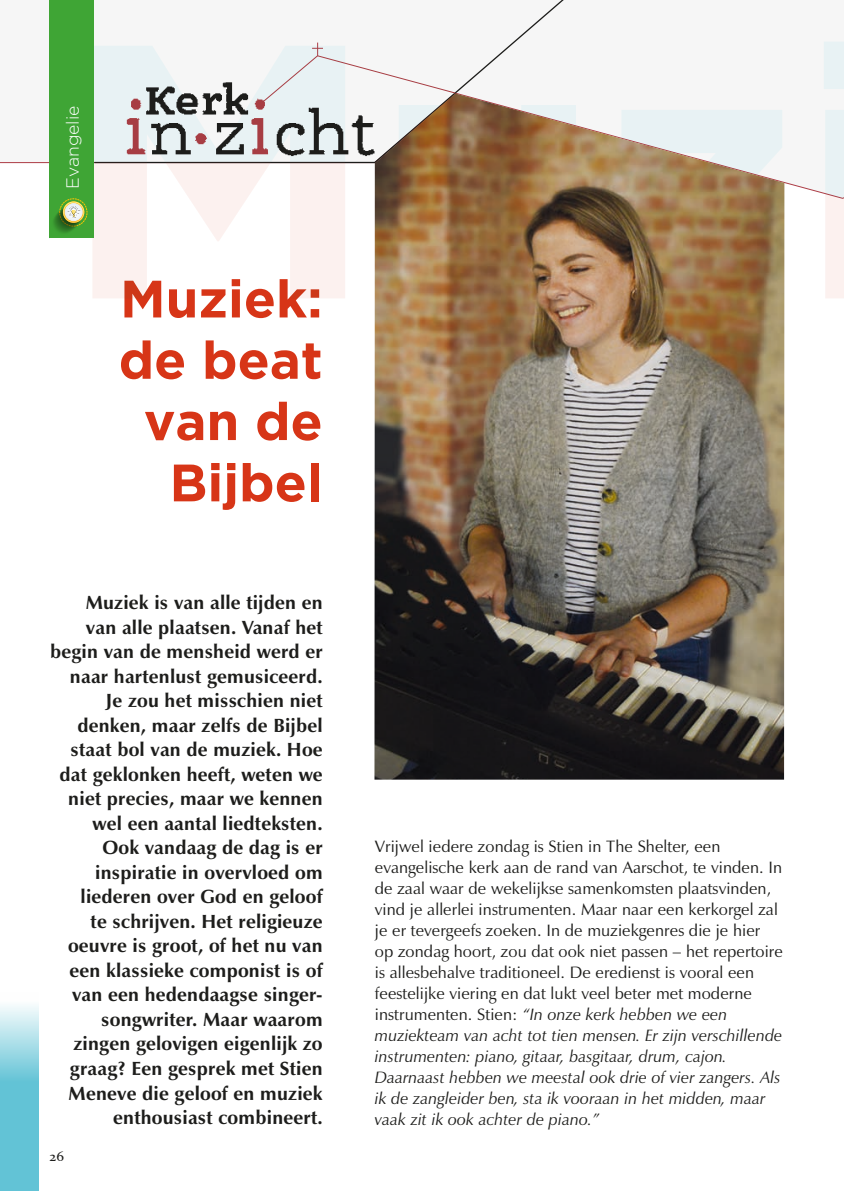
<style>
.page{position:relative;width:844px;height:1191px;background:#fff}
.page>*{position:absolute;margin:0;border:0;box-sizing:border-box;transform-origin:0 0}
.t1{font:700 52.5px/61.2px "Gotham";color:#d73517;text-align:right}
.t2{font:700 19.25px/24.5px "Zapf Humanist 601 BT";letter-spacing:.01em;color:#1d1d1b;text-align:right}
.t3{font:300 17.5px "Gotham";color:#fff}
.t4{font:16.62px/21px "Zapf Humanist 601 BT";letter-spacing:.005em;color:#1d1d1b}
.t5{font:14px "Constantia";color:#1d1d1b}
.s1{font-style:italic}
</style>
<div class="page">
<div style="left:268px;top:0;width:296px;height:164px;background:#f6f6f6"></div>
<div style="left:268px;top:43px;width:188px;height:50px;background:#f6f6f6"></div>
<svg style="left:0;top:1005px;width:39px;height:186px;background:#80cedd"></svg>
<img style="left:374px;top:93px;width:410px;height:686px">
<div style="left:50px;top:0;width:44px;height:238px;background:#3fa535"></div>
<img style="left:94px;top:161px;width:174px;height:3px">
<img style="left:126px;top:48px;width:249px;height:112px">
<div style="left:53px;top:206px;width:28px;height:27px;background:#3a9931;border-radius:11px"></div>
<svg style="left:54px;top:206px;width:27px;height:26px"></svg>
<svg style="left:55px;top:206px;width:26px;height:26px"></svg>
<svg style="left:55px;top:206px;width:26px;height:25px"></svg>
<svg style="left:56px;top:206px;width:25px;height:25px"></svg>
<svg style="left:56px;top:206px;width:25px;height:24px"></svg>
<svg style="left:57px;top:206px;width:24px;height:24px"></svg>
<svg style="left:57px;top:206px;width:24px;height:23px"></svg>
<svg style="left:58px;top:206px;width:23px;height:23px"></svg>
<svg style="left:58px;top:206px;width:23px;height:22px"></svg>
<svg style="left:59px;top:198px;width:29px;height:28px"></svg>
<p class="t3" style="left:63px;top:189px;width:84px;rotate:-90deg">Evangelie</p>
<h1 class="t1" style="left:119px;top:267px;width:205px">Muziek: de beat van de<br>Bijbel</h1>
<p class="t2" style="left:50px;top:590px;width:274px">Muziek is van alle tijden en<br>van alle plaatsen. Vanaf het begin van de mensheid werd er naar hartenlust gemusiceerd.<br>Je zou het misschien niet denken, maar zelfs de Bijbel staat bol van de muziek. Hoe dat geklonken heeft, weten we niet precies, maar we kennen wel een aantal liedteksten.<br>Ook vandaag de dag is er inspiratie in overvloed om liederen over God en geloof<br>te schrijven. Het religieuze oeuvre is groot, of het nu van een klassieke componist is of van een hedendaagse singer&shy;songwriter. Maar waarom zingen gelovigen eigenlijk zo graag? Een gesprek met Stien<br>Meneve die geloof en muziek enthousiast combineert.</p>
<p class="t5" style="left:50px;top:1146px;width:16px">26</p>
<p class="t4" style="left:375px;top:836px;width:409px">Vrijwel iedere zondag is Stien in The Shelter, een evangelische kerk aan de rand van Aarschot, te vinden. In de zaal waar de wekelijkse samenkomsten plaatsvinden, vind je allerlei instrumenten. Maar naar een kerkorgel zal je er tevergeefs zoeken. In de muziekgenres die je hier op zondag hoort, zou dat ook niet passen – het repertoire is allesbehalve traditioneel. De eredienst is vooral een feestelijke viering en dat lukt veel beter met moderne instrumenten. Stien: <span class="s1">“In onze kerk hebben we een muziekteam van acht tot tien mensen. Er zijn verschillende instrumenten: piano, gitaar, basgitaar, drum, cajon.<br>Daarnaast hebben we meestal ook drie of vier zangers. Als ik de zangleider ben, sta ik vooraan in het midden, maar vaak zit ik ook achter de piano.”</span></p>
</div>
